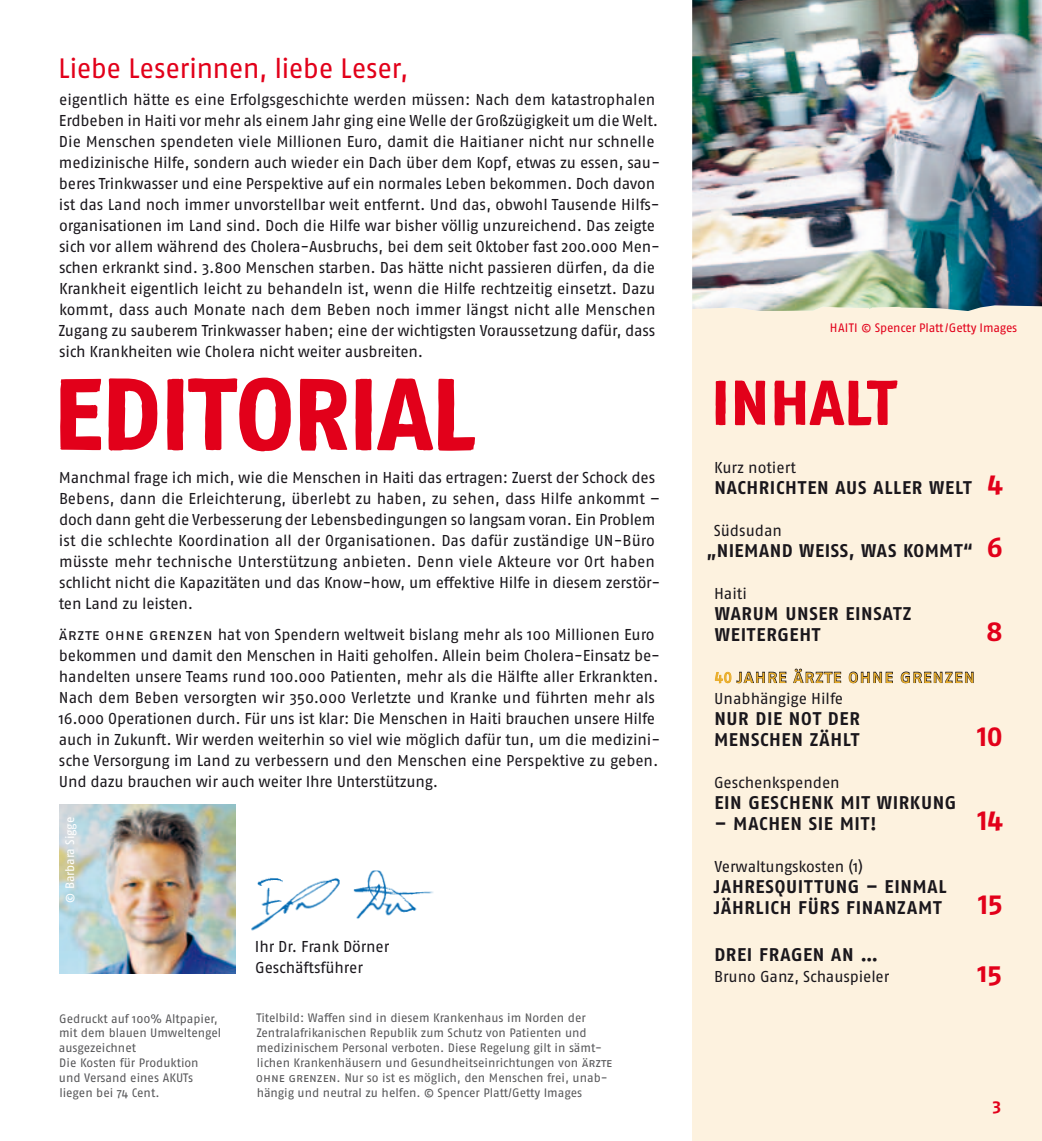
<style>
.page{position:relative;width:1042px;height:1141px;background:#fff}
.page>*{position:absolute;margin:0;border:0;box-sizing:border-box;transform-origin:0 0}
.t1{font:101.5px "Fago Rough Bold Lf";letter-spacing:-.005em;color:#e2001a}
.t2{font:63px "Fago Rough Bold Lf";letter-spacing:.01em;color:#e2001a}
.t3{font:28px "Fago OT";letter-spacing:-.015em;color:#e2001a}
.t4{font:700 28px "Fago OT";letter-spacing:-.01em;color:#e2001a}
.t5{font:700 18.38px/21px "Fago OT";letter-spacing:.035em;color:#1a171c}
.t6{font:18.38px "Fago OT";letter-spacing:.03em;color:#e9ac28}
.t7{font:700 17.5px "Fago OT";color:#e2001a}
.t8{font:15.75px/21px "Fago OT";letter-spacing:-.01em;color:#1a171c}
.t9{font:12.25px/14.9px "Fago OT";color:#58585a}
.t10{font:12.25px "Fago OT";letter-spacing:-.01em;color:#e2001a}
.t11{font:12.25px "Fago OT";color:#fff}
.s1{font-size:28px;color:#e2001a}
.s2{font-size:15.22px}
</style>
<div class="page">
<svg style="left:353px;top:870px;width:81px;height:49px"></svg>
<img style="left:251px;top:877px;width:89px;height:54px">
<div style="left:692px;top:231px;width:350px;height:910px;background:#fdf2df"></div>
<img style="left:692px;top:0;width:350px;height:311px">
<div style="left:724px;top:672px;width:7px;height:11px;border:1px solid #e9ac28;border-radius:50%"></div>
<svg style="left:714px;top:672px;width:15px;height:12px"></svg>
<svg style="left:736px;top:671px;width:51px;height:13px"></svg>
<svg style="left:793px;top:669px;width:48px;height:14px"></svg>
<div style="left:849px;top:672px;width:8px;height:11px;border:1px solid #1a171c;border-radius:50%"></div>
<div style="left:851px;top:673px;width:5px;height:8px;border:1px solid #1a171c;border-radius:50%"></div>
<svg style="left:860px;top:671px;width:33px;height:12px"></svg>
<svg style="left:900px;top:671px;width:74px;height:13px"></svg>
<img style="left:59px;top:805px;width:176px;height:168px">
<h3 class="t3" style="left:58px;top:58px;width:352px">Liebe Leserinnen, liebe Leser,</h3>
<p class="t8" style="left:58px;top:91px;width:603px">eigentlich hätte es eine Erfolgsgeschichte werden müssen: Nach dem katastrophalen Erdbeben in Haiti vor mehr als einem Jahr ging eine Welle der Großzügigkeit um die Welt.<br>Die Menschen spendeten viele Millionen Euro, damit die Haitianer nicht nur schnelle medizinische Hilfe, sondern auch wieder ein Dach über dem Kopf, etwas zu essen, sau&shy;beres Trinkwasser und eine Perspektive auf ein normales Leben bekommen. Doch davon ist das Land noch immer unvorstellbar weit entfernt. Und das, obwohl Tausende Hilfs&shy;organisationen im Land sind. Doch die Hilfe war bisher völlig unzureichend. Das zeigte sich vor allem während des Cholera-Ausbruchs, bei dem seit Oktober fast 200.000 Men&shy;schen erkrankt sind. 3.800 Menschen starben. Das hätte nicht passieren dürfen, da die Krankheit eigentlich leicht zu behandeln ist, wenn die Hilfe rechtzeitig einsetzt. Dazu kommt, dass auch Monate nach dem Beben noch immer längst nicht alle Menschen Zugang zu sauberem Trinkwasser haben; eine der wichtigsten Voraussetzung dafür, dass sich Krankheiten wie Cholera nicht weiter ausbreiten.</p>
<p class="t10" style="left:830px;top:323px;width:189px">HAITI © Spencer Platt/Getty Images</p>
<h1 class="t1" style="left:55px;top:356px;width:423px">EDItORIAL</h1>
<h2 class="t2" style="left:712px;top:366px;width:187px">INHALT</h2>
<p class="t8" style="left:714px;top:459px;width:83px">Kurz notiert</p>
<p class="t5" style="left:714px;top:479px;width:290px">NACHRICHTEN AUS ALLER WELT <span class="s1">4</span></p>
<p class="t8" style="left:714px;top:522px;width:70px">Südsudan</p>
<p class="t5" style="left:706px;top:542px;width:298px">„NIEMAND WEISS, WAS KOMMT“ <span class="s1">6</span></p>
<p class="t8" style="left:714px;top:585px;width:34px">Haiti</p>
<p class="t5" style="left:715px;top:605px;width:198px">WARUM UNSER EINSATZ<br>WEITERGEHT</p>
<p class="t8" style="left:59px;top:469px;width:603px">Manchmal frage ich mich, wie die Menschen in Haiti das ertragen: Zuerst der Schock des Bebens, dann die Erleichterung, überlebt zu haben, zu sehen, dass Hilfe ankommt – doch dann geht die Verbesserung der Lebensbedingungen so langsam voran. Ein Problem ist die schlechte Koordination all der Organisationen. Das dafür zuständige UN-Büro müsste mehr technische Unterstützung anbieten. Denn viele Akteure vor Ort haben schlicht nicht die Kapazitäten und das Know-how, um effektive Hilfe in diesem zerstör&shy;ten Land zu leisten.</p>
<p class="t8" style="left:59px;top:627px;width:603px">ärzte ohne grenzen hat von Spendern weltweit bislang mehr als 100 Millionen Euro bekommen und damit den Menschen in Haiti geholfen. Allein beim Cholera-Einsatz be&shy;handelten unsere Teams rund 100.000 Patienten, mehr als die Hälfte aller Erkrankten.<br>Nach dem Beben versorgten wir 350.000 Verletzte und Kranke und führten mehr als 16.000 Operationen durch. Für uns ist klar: Die Menschen in Haiti brauchen unsere Hilfe auch in Zukunft. Wir werden weiterhin so viel wie möglich dafür tun, um die medizini&shy;sche Versorgung im Land zu verbessern und den Menschen eine Perspektive zu geben.<br>Und dazu brauchen wir auch weiter Ihre Unterstützung.</p>
<h3 class="t4" style="left:986px;top:621px;width:18px">8</h3>
<p class="t6" style="left:715px;top:669px;width:262px"><span class="s2">40</span> jahre ärzte ohne grenzen</p>
<p class="t8" style="left:714px;top:690px;width:131px">Unabhängige Hilfe</p>
<p class="t5" style="left:714px;top:710px;width:147px">NUR DIE NOT DER<br>MENSCHEN ZÄHLT</p>
<h3 class="t4" style="left:977px;top:726px;width:27px">10</h3>
<p class="t8" style="left:714px;top:774px;width:127px">Geschenkspenden</p>
<p class="t5" style="left:714px;top:794px;width:243px">EIN GESCHENK MIT WIRKUNG</p>
<p class="t5" style="left:715px;top:815px;width:163px">– MACHEN SIE MIT!</p>
<h3 class="t4" style="left:977px;top:810px;width:27px">14</h3>
<p class="t8" style="left:714px;top:858px;width:150px">Verwaltungskosten (1)</p>
<p class="t5" style="left:714px;top:878px;width:234px">JAHRESQUITTUNG – EINMAL<br>JÄHRLICH FÜRS FINANZAMT</p>
<p class="t11" style="left:66px;top:903px;width:87px;rotate:-90deg">© Barbara Sigge</p>
<h3 class="t4" style="left:978px;top:894px;width:26px">15</h3>
<p class="t8" style="left:255px;top:938px;width:136px">Ihr Dr. Frank Dörner<br>Geschäftsführer</p>
<p class="t9" style="left:59px;top:1012px;width:164px">Gedruckt auf 100% Altpapier, mit dem blauen Umweltengel ausgezeichnet<br>Die Kosten für Produktion und Versand eines AKUTs liegen bei 74 Cent.</p>
<p class="t9" style="left:256px;top:1012px;width:358px">Titelbild: Waffen sind in diesem Krankenhaus im Norden der Zentralafrikanischen Republik zum Schutz von Patienten und medizinischem Personal verboten. Diese Regelung gilt in sämt&shy;lichen Krankenhäusern und Gesundheitseinrichtungen von ärzte ohne grenzen. Nur so ist es möglich, den Menschen frei, unab&shy;hängig und neutral zu helfen. © Spencer Platt/Getty Images</p>
<p class="t5" style="left:714px;top:946px;width:165px">DREI FRAGEN AN …</p>
<p class="t8" style="left:714px;top:968px;width:177px">Bruno Ganz, Schauspieler</p>
<h3 class="t4" style="left:977px;top:962px;width:26px">15</h3>
<p class="t7" style="left:992px;top:1101px;width:10px">3</p>
</div>
